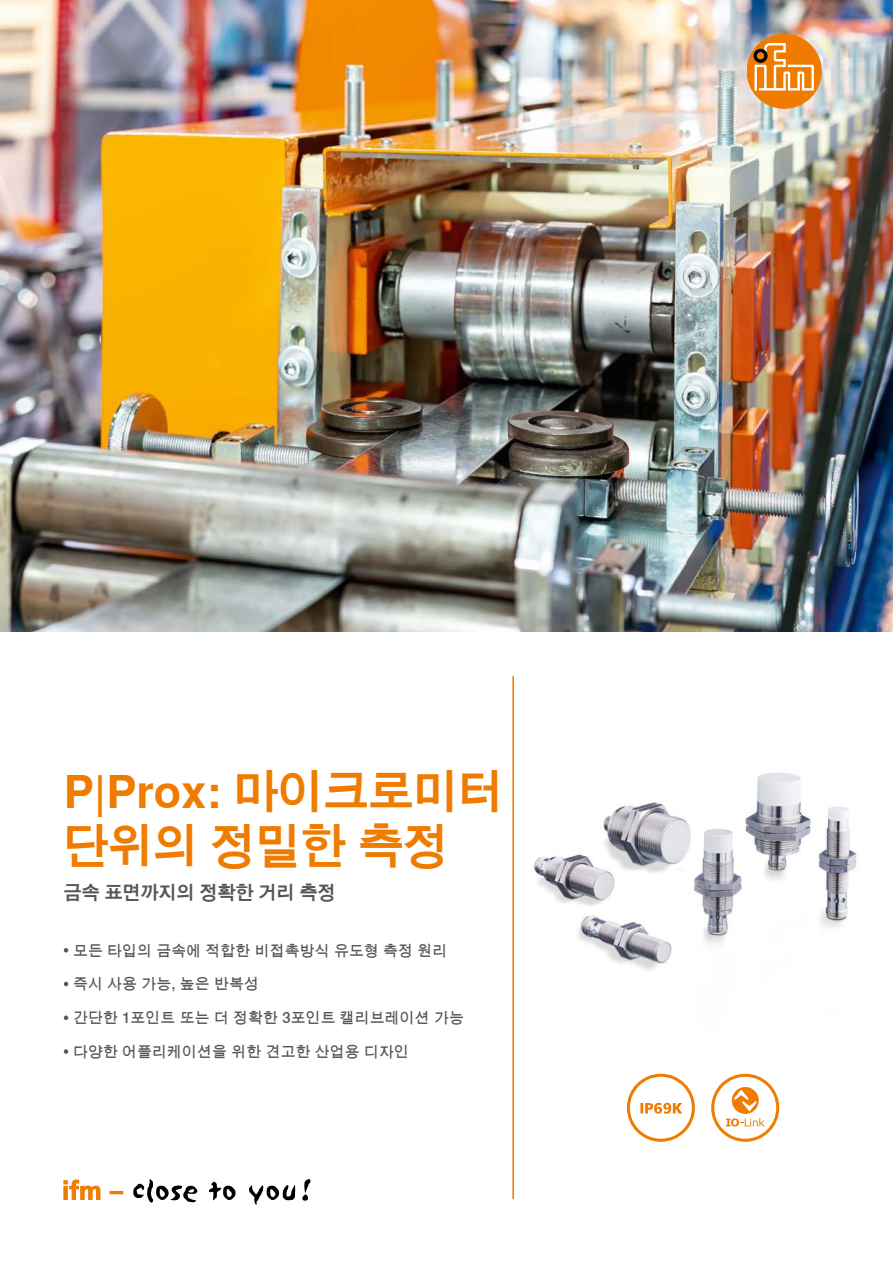
<style>
.page{position:relative;width:893px;height:1263px;background:#fff}
.page>*{position:absolute;margin:0;border:0;box-sizing:border-box;transform-origin:0 0}
.Titel_Headline_30pt{font:700 45px/54px "Nimbus Sans Global";color:#ef7c00}
.Titel_Subheadline_12pt{font:700 18px "Nimbus Sans Global";color:#565656}
.Features{font:500 15px "Nimbus Sans Global";color:#565656}
</style>
<div class="page">
<img style="left:534px;top:773px;width:323px;height:198px">
<img style="left:0;top:0;width:893px;height:631px">
<svg style="left:64px;top:1180px;width:36px;height:20px"></svg>
<svg style="left:110px;top:1191px;width:13px;height:3px"></svg>
<svg style="left:133px;top:1179px;width:64px;height:24px"></svg>
<svg style="left:209px;top:1182px;width:27px;height:18px"></svg>
<svg style="left:249px;top:1185px;width:46px;height:19px"></svg>
<svg style="left:302px;top:1179px;width:8px;height:22px"></svg>
<hr style="left:512px;top:676px;width:2px;height:523px;background:#ef7c00">
<div style="left:747px;top:34px;width:74px;height:74px;background:#ef7c00;border-radius:50%"></div>
<div style="left:747px;top:34px;width:74px;height:74px;border:1px solid #ef7c00;border-radius:50%"></div>
<svg style="left:754px;top:43px;width:60px;height:47px"></svg>
<svg style="left:64px;top:948px;width:4px;height:4px"></svg>
<svg style="left:64px;top:982px;width:4px;height:4px"></svg>
<svg style="left:64px;top:1015px;width:4px;height:5px"></svg>
<svg style="left:64px;top:1049px;width:4px;height:5px"></svg>
<svg style="left:711px;top:1074px;width:68px;height:68px"></svg>
<svg style="left:627px;top:1074px;width:68px;height:68px"></svg>
<p class="Titel_Headline_30pt" style="left:64px;top:765px;width:441px">P|Prox: 마이크로미터 단위의 정밀한 측정</p>
<p class="Titel_Subheadline_12pt" style="left:64px;top:882px;width:274px">금속 표면까지의 정확한 거리 측정</p>
<p class="Features" style="left:73px;top:942px;width:376px">모든 타입의 금속에 적합한 비접촉방식 유도형 측정 원리</p>
<p class="Features" style="left:73px;top:975px;width:187px">즉시 사용 가능, 높은 반복성</p>
<p class="Features" style="left:73px;top:1009px;width:392px">간단한 1포인트 또는 더 정확한 3포인트 캘리브레이션 가능</p>
<p class="Features" style="left:73px;top:1043px;width:337px">다양한 어플리케이션을 위한 견고한 산업용 디자인</p>
</div>
